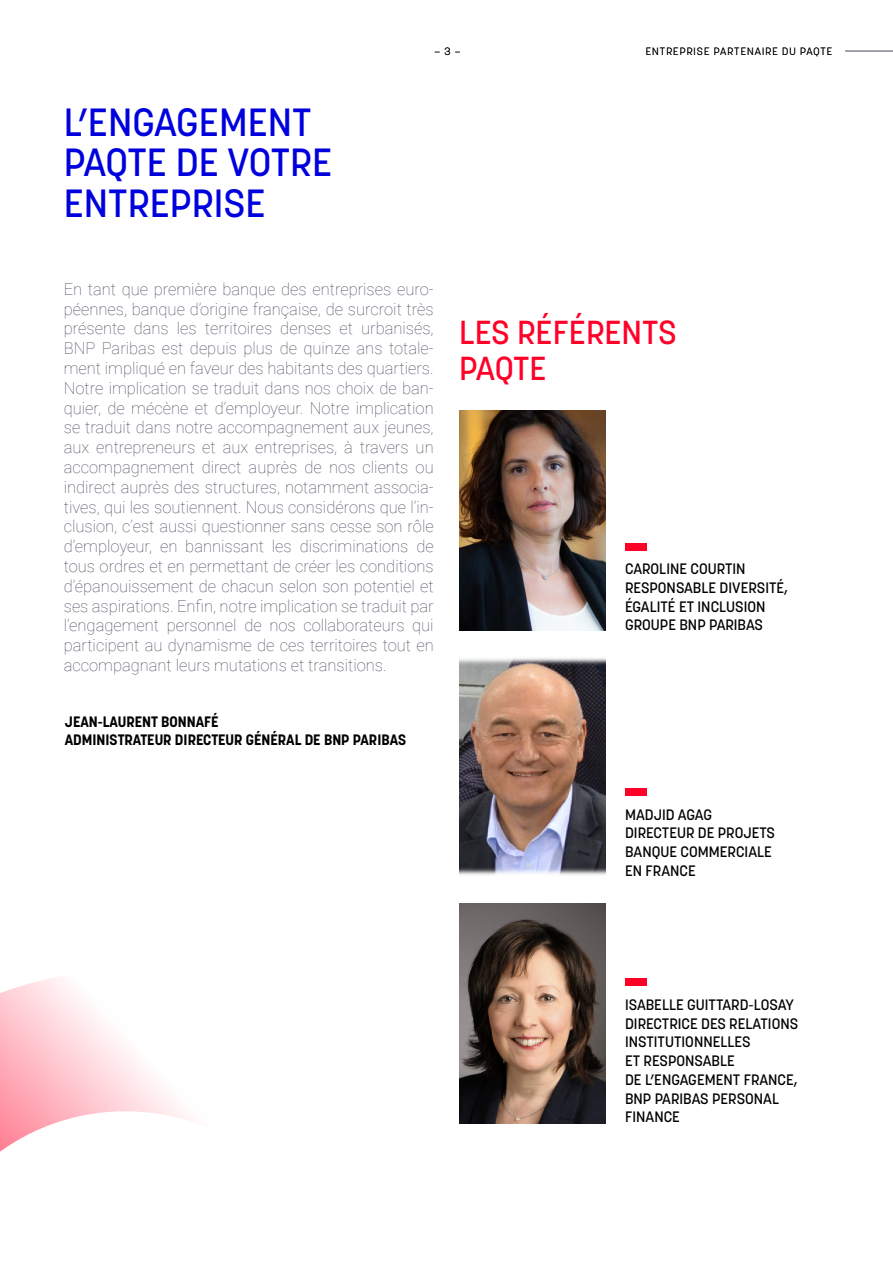
<style>
.page{position:relative;width:893px;height:1263px;background:#fff}
.page>*{position:absolute;margin:0;border:0;box-sizing:border-box;transform-origin:0 0}
.LABOR1{font:500 39px/40.5px "Korolev";color:#0000de}
.LABOR1-2{font:500 33px/36px "Korolev";color:#ff0029}
.t1{font:100 16.5px/19.8px "Roboto";color:#46465a;text-align:justify}
.LABOR1-3{font:500 15px "Korolev";color:#000}
.LABOR1-4{font:700 15px "Korolev";color:#000}
.t2{font:300 10.5px "Korolev";letter-spacing:.1em;color:#000}
</style>
<div class="page">
<hr style="left:845px;top:51px;width:48px;height:1px;background:#46465a">
<div style="left:625px;top:543px;width:21px;height:7px;background:#ff0029"></div>
<div style="left:625px;top:789px;width:21px;height:7px;background:#ff0029"></div>
<div style="left:625px;top:979px;width:21px;height:7px;background:#ff0029"></div>
<img style="left:459px;top:410px;width:147px;height:220px">
<img style="left:459px;top:658px;width:147px;height:217px">
<img style="left:459px;top:903px;width:147px;height:220px">
<svg style="left:0;top:970px;width:490px;height:182px"></svg>
<p class="LABOR1" style="left:64px;top:102px;width:270px">L’ENGAGEMENT<br>PAQTE DE VOTRE<br>ENTREPRISE</p>
<p class="t2" style="left:434px;top:44px;width:28px">— 3 —</p>
<p class="t2" style="left:646px;top:44px;width:188px">ENTREPRISE PARTENAIRE DU PAQTE</p>
<p class="t1" style="left:64px;top:278px;width:371px">En tant que première banque des entreprises euro&shy;péennes, banque d’origine française, de surcroit très présente dans les territoires denses et urbanisés, BNP Paribas est depuis plus de quinze ans totale&shy;ment impliqué en faveur des habitants des quartiers.<br>Notre implication se traduit dans nos choix de ban&shy;quier, de mécène et d’employeur. Notre implication se traduit dans notre accompagnement aux jeunes, aux entrepreneurs et aux entreprises, à travers un accompagnement direct auprès de nos clients ou indirect auprès des structures, notamment associa&shy;tives, qui les soutiennent. Nous considérons que l’in&shy;clusion, c’est aussi questionner sans cesse son rôle d’employeur, en bannissant les discriminations de tous ordres et en permettant de créer les conditions d’épanouissement de chacun selon son potentiel et ses aspirations. Enfin, notre implication se traduit par l’engagement personnel de nos collaborateurs qui participent au dynamisme de ces territoires tout en accompagnant leurs mutations et transitions.</p>
<p class="LABOR1-4" style="left:65px;top:712px;width:155px">JEAN-LAURENT BONNAFÉ</p>
<p class="LABOR1-4" style="left:65px;top:731px;width:343px">ADMINISTRATEUR DIRECTEUR GÉNÉRAL DE BNP PARIBAS</p>
<p class="LABOR1-2" style="left:459px;top:315px;width:219px">LES RÉFÉRENTS<br>PAQTE</p>
<p class="LABOR1-3" style="left:625px;top:559px;width:122px">CAROLINE COURTIN</p>
<p class="LABOR1-3" style="left:625px;top:578px;width:164px">RESPONSABLE DIVERSITÉ,</p>
<p class="LABOR1-3" style="left:625px;top:597px;width:142px">ÉGALITÉ ET INCLUSION</p>
<p class="LABOR1-3" style="left:625px;top:615px;width:140px">GROUPE BNP PARIBAS</p>
<p class="LABOR1-3" style="left:625px;top:805px;width:88px">MADJID AGAG</p>
<p class="LABOR1-3" style="left:625px;top:823px;width:151px">DIRECTEUR DE PROJETS</p>
<p class="LABOR1-3" style="left:625px;top:842px;width:148px">BANQUE COMMERCIALE</p>
<p class="LABOR1-3" style="left:625px;top:861px;width:72px">EN FRANCE</p>
<p class="LABOR1-3" style="left:625px;top:995px;width:170px">ISABELLE GUITTARD-LOSAY</p>
<p class="LABOR1-3" style="left:625px;top:1014px;width:175px">DIRECTRICE DES RELATIONS</p>
<p class="LABOR1-3" style="left:625px;top:1033px;width:127px">INSTITUTIONNELLES</p>
<p class="LABOR1-3" style="left:625px;top:1051px;width:111px">ET RESPONSABLE</p>
<p class="LABOR1-3" style="left:625px;top:1070px;width:174px">DE L’ENGAGEMENT FRANCE,</p>
<p class="LABOR1-3" style="left:625px;top:1089px;width:155px">BNP PARIBAS PERSONAL</p>
<p class="LABOR1-3" style="left:625px;top:1108px;width:56px">FINANCE</p>
</div>
